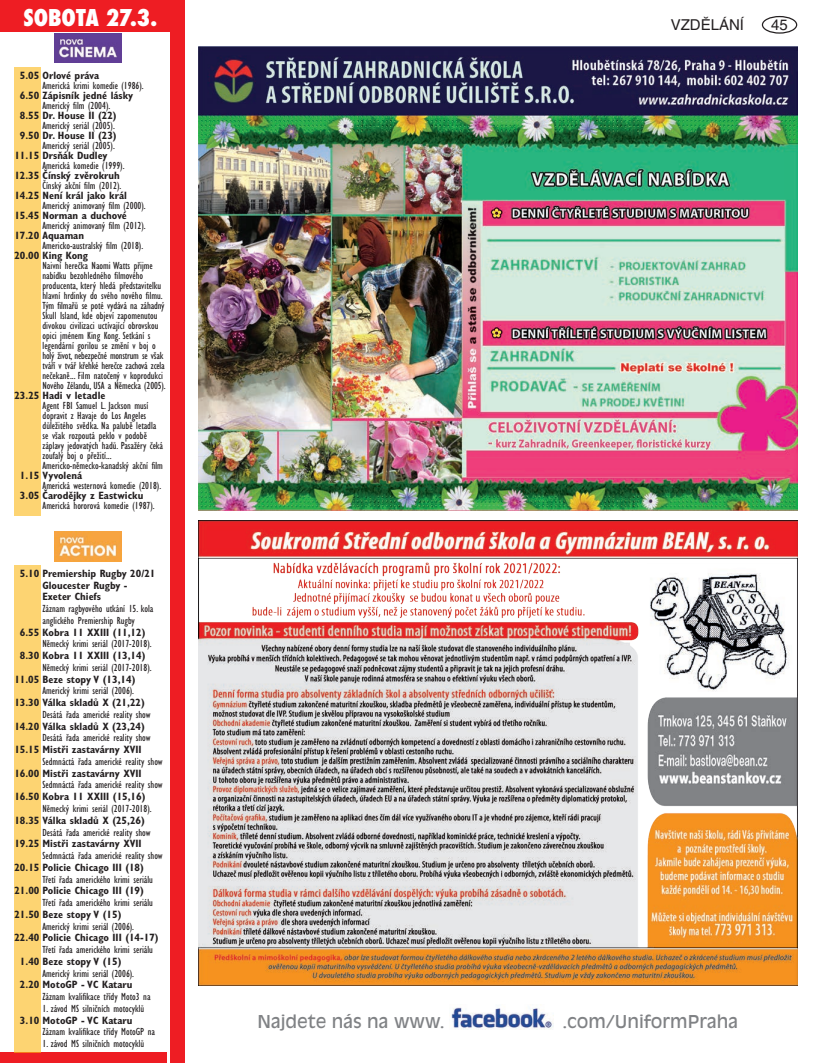
<style>
.page{position:relative;width:815px;height:1063px;background:#fff}
.page>*{position:absolute;margin:0;border:0;box-sizing:border-box;transform-origin:0 0}
.t1{font:800 condensed 22.5px "Futura";color:#fff}
.t2{font:17.5px "Antique Olive CE";color:#808285}
.t3{font:15px "Helvetica CE";color:#231f20}
.t4{font:condensed 10.62px/10px "Gill Sans CE";color:#231f20}
.t5{font:700 condensed 10.62px/11.8px "Gill Sans CE";color:#231f20}
</style>
<div class="page">
<div style="left:762px;top:16px;width:35px;height:18px;border:1px solid #231f20;border-radius:50%"></div>
<img style="left:451px;top:1007px;width:103px;height:23px">
<img style="left:198px;top:521px;width:599px;height:464px">
<img style="left:198px;top:46px;width:599px;height:464px">
<div style="left:0;top:0;width:184px;height:32px;background:#ee1d23"></div>
<img style="left:54px;top:34px;width:67px;height:29px">
<div style="left:170px;top:0;width:14px;height:1063px;background:#ee1d23"></div>
<div style="left:0;top:1052px;width:167px;height:11px;background:#ee1d23"></div>
<div style="left:14px;top:67px;width:27px;height:449px;background:#fdd472"></div>
<img style="left:54px;top:532px;width:67px;height:29px">
<div style="left:14px;top:565px;width:27px;height:487px;background:#fdd472"></div>
<h1 class="t1" style="left:23px;top:2px;width:135px">SOBOTA 27.3.</h1>
<p class="t5" style="left:20px;top:70px;width:81px">5.05 Orlové práva</p>
<p class="t4" style="left:43px;top:81px;width:103px">Americká krimi komedie (1986).</p>
<p class="t5" style="left:20px;top:90px;width:115px">6.50 Zápisník jedné lásky</p>
<p class="t4" style="left:43px;top:101px;width:69px">Americký film (2004).</p>
<p class="t5" style="left:20px;top:110px;width:98px">8.55 Dr. House II (22)</p>
<p class="t4" style="left:43px;top:121px;width:74px">Americký seriál (2005).</p>
<p class="t5" style="left:20px;top:130px;width:98px">9.50 Dr. House II (23)</p>
<p class="t4" style="left:43px;top:141px;width:74px">Americký seriál (2005).</p>
<p class="t5" style="left:14px;top:150px;width:95px">11.15 Drsňák Dudley</p>
<p class="t4" style="left:43px;top:161px;width:84px">Americká komedie (1999).</p>
<p class="t5" style="left:14px;top:170px;width:107px">12.35 Čínský zvěrokruh</p>
<p class="t4" style="left:43px;top:181px;width:80px">Čínský akční film (2012).</p>
<p class="t5" style="left:14px;top:190px;width:114px">14.25 Není král jako král</p>
<p class="t4" style="left:43px;top:201px;width:105px">Americký animovaný film (2000).</p>
<p class="t5" style="left:14px;top:210px;width:114px">15.45 Norman a duchové</p>
<p class="t4" style="left:43px;top:221px;width:105px">Americký animovaný film (2012).</p>
<p class="t5" style="left:14px;top:230px;width:71px">17.20 Aquaman</p>
<p class="t4" style="left:43px;top:241px;width:102px">Americko-australský film (2018).</p>
<p class="t5" style="left:14px;top:250px;width:75px">20.00 King Kong</p>
<p class="t4" style="left:43px;top:261px;width:125px">Naivní herečka Naomi Watts přijme nabídku bezohledného filmového producenta, který hledá představitelku hlavní hrdinky do svého nového filmu.<br>Tým filmařů se poté vydává na záhadný Skull Island, kde objeví zapomenutou divokou civilizaci uctívající obrovskou opici jménem King Kong. Setkání s legendární gorilou se změní v boj o holý život, nebezpečné monstrum se však tváří v tvář křehké herečce zachová zcela nečekaně... Film natočený v koprodukci Nového Zélandu, USA a Německa (2005).</p>
<p class="t5" style="left:14px;top:390px;width:93px">23.25 Hadi v letadle</p>
<p class="t4" style="left:43px;top:401px;width:122px">Agent FBI Samuel L. Jackson musí dopravit z Havaje do Los Angeles důležitého svědka. Na palubě letadla se však rozpoutá peklo v podobě záplavy jedovatých hadů. Pasažéry čeká zoufalý boj o přežití...<br>Americko-německo-kanadský akční film</p>
<p class="t5" style="left:20px;top:470px;width:64px">1.15 Vyvolená</p>
<p class="t4" style="left:43px;top:481px;width:120px">Americká westernová komedie (2018).</p>
<p class="t5" style="left:20px;top:490px;width:125px">3.05 Čarodějky z Eastwicku</p>
<p class="t4" style="left:43px;top:501px;width:114px">Americká hororová komedie (1987).</p>
<p class="t5" style="left:43px;top:568px;width:114px;text-indent:-23px">5.10 Premiership Rugby 20/21<br>Gloucester Rugby -<br>Exeter Chiefs</p>
<p class="t4" style="left:43px;top:603px;width:112px;line-height:11.8px">Záznam ragbyového utkání 15. kola anglického Premiership Rugby</p>
<p class="t5" style="left:20px;top:626px;width:127px">6.55 Kobra 11 XXIII (11,12)</p>
<p class="t4" style="left:43px;top:639px;width:111px">Německý krimi seriál (2017-2018).</p>
<p class="t5" style="left:20px;top:650px;width:127px">8.30 Kobra 11 XXIII (13,14)</p>
<p class="t4" style="left:43px;top:662px;width:111px">Německý krimi seriál (2017-2018).</p>
<p class="t5" style="left:14px;top:673px;width:123px">11.05 Beze stopy V (13,14)</p>
<p class="t4" style="left:43px;top:686px;width:93px">Americký krimi seriál (2006).</p>
<p class="t5" style="left:14px;top:697px;width:132px">13.30 Válka skladů X (21,22)</p>
<p class="t4" style="left:43px;top:709px;width:110px">Desátá řada americké reality show</p>
<p class="t5" style="left:14px;top:720px;width:132px">14.20 Válka skladů X (23,24)</p>
<p class="t4" style="left:43px;top:733px;width:110px">Desátá řada americké reality show</p>
<p class="t5" style="left:14px;top:744px;width:129px">15.15 Mistři zastavárny XVII</p>
<p class="t4" style="left:43px;top:756px;width:122px">Sedmnáctá řada americké reality show</p>
<p class="t5" style="left:14px;top:767px;width:129px">16.00 Mistři zastavárny XVII</p>
<p class="t4" style="left:43px;top:780px;width:122px">Sedmnáctá řada americké reality show</p>
<p class="t5" style="left:14px;top:791px;width:133px">16.50 Kobra 11 XXIII (15,16)</p>
<p class="t4" style="left:43px;top:803px;width:111px">Německý krimi seriál (2017-2018).</p>
<p class="t5" style="left:14px;top:814px;width:132px">18.35 Válka skladů X (25,26)</p>
<p class="t4" style="left:43px;top:827px;width:110px">Desátá řada americké reality show</p>
<p class="t5" style="left:14px;top:838px;width:129px">19.25 Mistři zastavárny XVII</p>
<p class="t4" style="left:43px;top:850px;width:122px">Sedmnáctá řada americké reality show</p>
<p class="t5" style="left:14px;top:861px;width:131px">20.15 Policie Chicago III (18)</p>
<p class="t4" style="left:43px;top:874px;width:112px">Třetí řada amerického krimi seriálu</p>
<p class="t5" style="left:14px;top:885px;width:131px">21.00 Policie Chicago III (19)</p>
<p class="t4" style="left:43px;top:897px;width:112px">Třetí řada amerického krimi seriálu</p>
<p class="t5" style="left:14px;top:908px;width:109px">21.50 Beze stopy V (15)</p>
<p class="t4" style="left:43px;top:921px;width:93px">Americký krimi seriál (2006).</p>
<p class="t5" style="left:14px;top:932px;width:146px">22.40 Policie Chicago III (14-17)</p>
<p class="t4" style="left:43px;top:944px;width:112px">Třetí řada amerického krimi seriálu</p>
<p class="t5" style="left:20px;top:955px;width:103px">1.40 Beze stopy V (15)</p>
<p class="t4" style="left:43px;top:968px;width:93px">Americký krimi seriál (2006).</p>
<p class="t5" style="left:20px;top:979px;width:114px">2.20 MotoGP - VC Kataru</p>
<p class="t4" style="left:43px;top:991px;width:110px">Záznam kvalifikace třídy Moto3 na</p>
<p class="t4" style="left:43px;top:1003px;width:103px">1. závod MS silničních motocyklů</p>
<p class="t5" style="left:20px;top:1014px;width:114px">3.10 MotoGP - VC Kataru</p>
<p class="t4" style="left:43px;top:1027px;width:114px">Záznam kvalifikace třídy MotoGP na</p>
<p class="t4" style="left:43px;top:1038px;width:103px">1. závod MS silničních motocyklů</p>
<h3 class="t3" style="left:671px;top:16px;width:75px">VZDĚLÁNÍ</h3>
<h3 class="t3" style="left:771px;top:16px;width:18px">45</h3>
<h2 class="t2" style="left:257px;top:1012px;width:189px">Najdete nás na www.</h2>
<h2 class="t2" style="left:562px;top:1012px;width:177px">.com/UniformPraha</h2>
</div>
